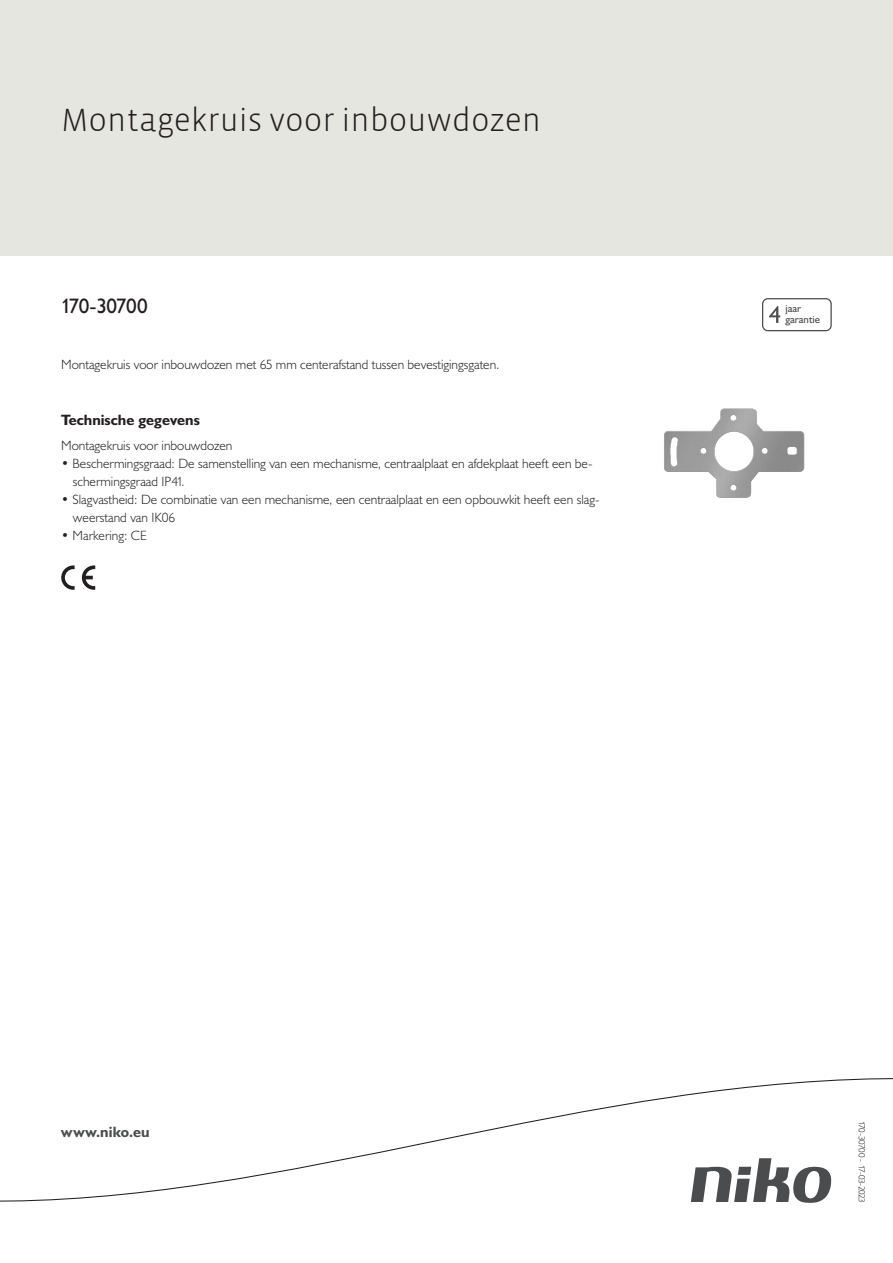
<style>
.page{position:relative;width:893px;height:1263px;background:#fff}
.page>*{position:absolute;margin:0;border:0;box-sizing:border-box;transform-origin:0 0}
.Title_datasheets{font:300 33px "Vista Sans";color:#231f20}
.Article_number{font:21px "Humanist 521 BT";letter-spacing:-.02em;color:#231f20}
.Titles_parts{font:700 15px "Humanist 521 BT";color:#231f20}
.titel_afbeelding{font:700 15px "Humanist 521 BT";letter-spacing:.005em;color:#4b4c4d}
.USP_Bullets{font:300 13.5px/18px "Humanist 521 BT";color:#231f20}
.Platte_tekst_CAB{font:300 13.5px "Humanist 521 BT";color:#231f20}
.t1{font:10.8px/10.8px "Humanist 521 BT";color:#4b4c4d}
.Revision{font:300 9px "Humanist 521 BT";letter-spacing:-.05em;color:#231f20}
</style>
<div class="page">
<div style="left:0;top:0;width:893px;height:255px;background:#e6e6e0"></div>
<svg style="left:82px;top:565px;width:13px;height:25px"></svg>
<svg style="left:61px;top:565px;width:14px;height:25px"></svg>
<svg style="left:762px;top:298px;width:70px;height:33px"></svg>
<svg style="left:0;top:1078px;width:893px;height:125px"></svg>
<img style="left:664px;top:408px;width:141px;height:90px">
<p class="Title_datasheets" style="left:61px;top:100px;width:481px">Montagekruis voor inbouwdozen</p>
<p class="Article_number" style="left:61px;top:293px;width:88px">170-30700</p>
<p class="t1" style="left:785px;top:303px;width:36px">jaar garantie</p>
<p class="Platte_tekst_CAB" style="left:61px;top:356px;width:440px">Montagekruis voor inbouwdozen met 65 mm centerafstand tussen bevestigingsgaten.</p>
<p class="Titles_parts" style="left:61px;top:411px;width:140px">Technische gegevens</p>
<p class="Platte_tekst_CAB" style="left:61px;top:437px;width:173px">Montagekruis voor inbouwdozen</p>
<p class="USP_Bullets" style="left:73px;top:454px;width:521px;text-indent:-12px">• Beschermingsgraad: De samenstelling van een mechanisme, centraalplaat en afdekplaat heeft een be&shy;schermingsgraad IP41.</p>
<p class="USP_Bullets" style="left:73px;top:490px;width:528px;text-indent:-12px">• Slagvastheid: De combinatie van een mechanisme, een centraalplaat en een opbouwkit heeft een slag&shy;weerstand van IK06</p>
<p class="USP_Bullets" style="left:61px;top:526px;width:87px">• Markering: CE</p>
<p class="titel_afbeelding" style="left:61px;top:1122px;width:90px">www.niko.eu</p>
<p class="Revision" style="left:868px;top:1121px;width:83px;rotate:90deg">170-30700 - 17-03-2023</p>
</div>
